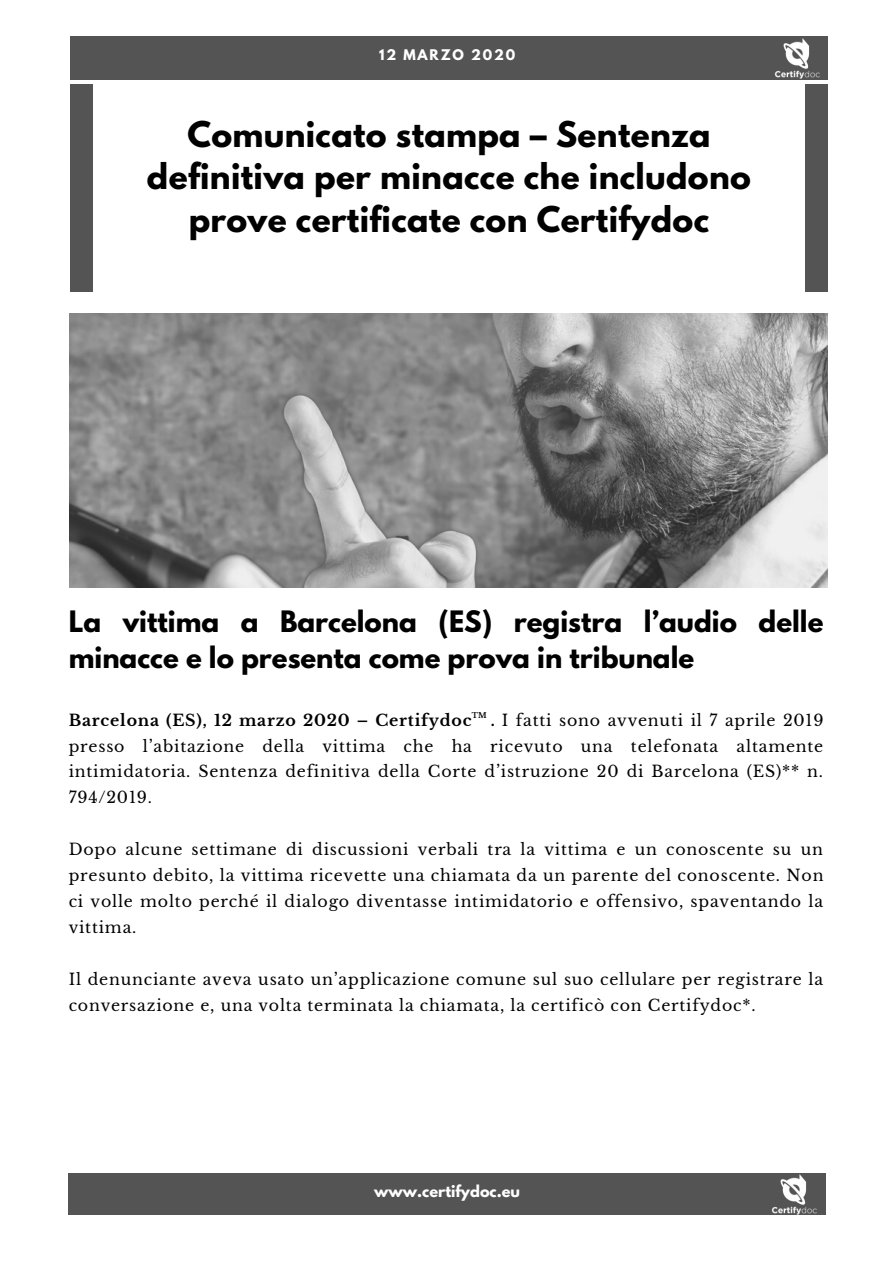
<style>
.page{position:relative;width:894px;height:1264px;background:#fff}
.page>*{position:absolute;margin:0;border:0;box-sizing:border-box;transform-origin:0 0}
.t1{font:700 31.5px/42.8px "League Spartan";letter-spacing:.01em;color:#000;text-align:center}
.t2{font:700 26.1px/36px "League Spartan";color:#000}
.t3{font:15.75px/26px "Libre Baskerville";letter-spacing:.05em;color:#000;text-align:justify}
.t4{font:700 14.55px "League Spartan";color:#fff}
.t5{font:700 13.05px "League Spartan";letter-spacing:.14em;color:#fff}
.t6{font:700 7.5px "Libre Baskerville";color:#000}
.s1{font-weight:700}
</style>
<div class="page">
<div style="left:70px;top:84px;width:22px;height:207px;background:#545454"></div>
<div style="left:805px;top:84px;width:22px;height:207px;background:#545454"></div>
<img style="left:70px;top:313px;width:756px;height:274px">
<div style="left:70px;top:37px;width:757px;height:43px;background:#545454"></div>
<img style="left:767px;top:36px;width:59px;height:43px">
<div style="left:69px;top:1173px;width:756px;height:41px;background:#545454"></div>
<img style="left:764px;top:1174px;width:60px;height:41px">
<p class="t5" style="left:379px;top:49px;width:137px">12 MARZO 2020</p>
<p class="t1" style="left:147px;top:116px;width:605px">Comunicato stampa – Sentenza definitiva per minacce che includono prove certificate con Certifydoc</p>
<p class="t2" style="left:69px;top:606px;width:756px">La vittima a Barcelona (ES) registra l’audio delle minacce e lo presenta come prova in tribunale</p>
<p class="t6" style="left:471px;top:710px;width:16px">TM</p>
<p class="t3" style="left:69px;top:707px;width:756px"><span class="s1">Barcelona (ES), 12 marzo 2020 – Certifydoc .</span> I fatti sono avvenuti il 7 aprile 2019 presso l’abitazione della vittima che ha ricevuto una telefonata altamente intimidatoria. Sentenza definitiva della Corte d’istruzione 20 di Barcelona (ES)** n.<br>794/2019.</p>
<p class="t3" style="left:69px;top:836px;width:756px">Dopo alcune settimane di discussioni verbali tra la vittima e un conoscente su un presunto debito, la vittima ricevette una chiamata da un parente del conoscente. Non ci volle molto perché il dialogo diventasse intimidatorio e offensivo, spaventando la vittima.</p>
<p class="t3" style="left:69px;top:966px;width:755px">Il denunciante aveva usato un’applicazione comune sul suo cellulare per registrare la conversazione e, una volta terminata la chiamata, la certificò con Certifydoc*.</p>
<p class="t4" style="left:374px;top:1184px;width:147px">www.certifydoc.eu</p>
</div>
